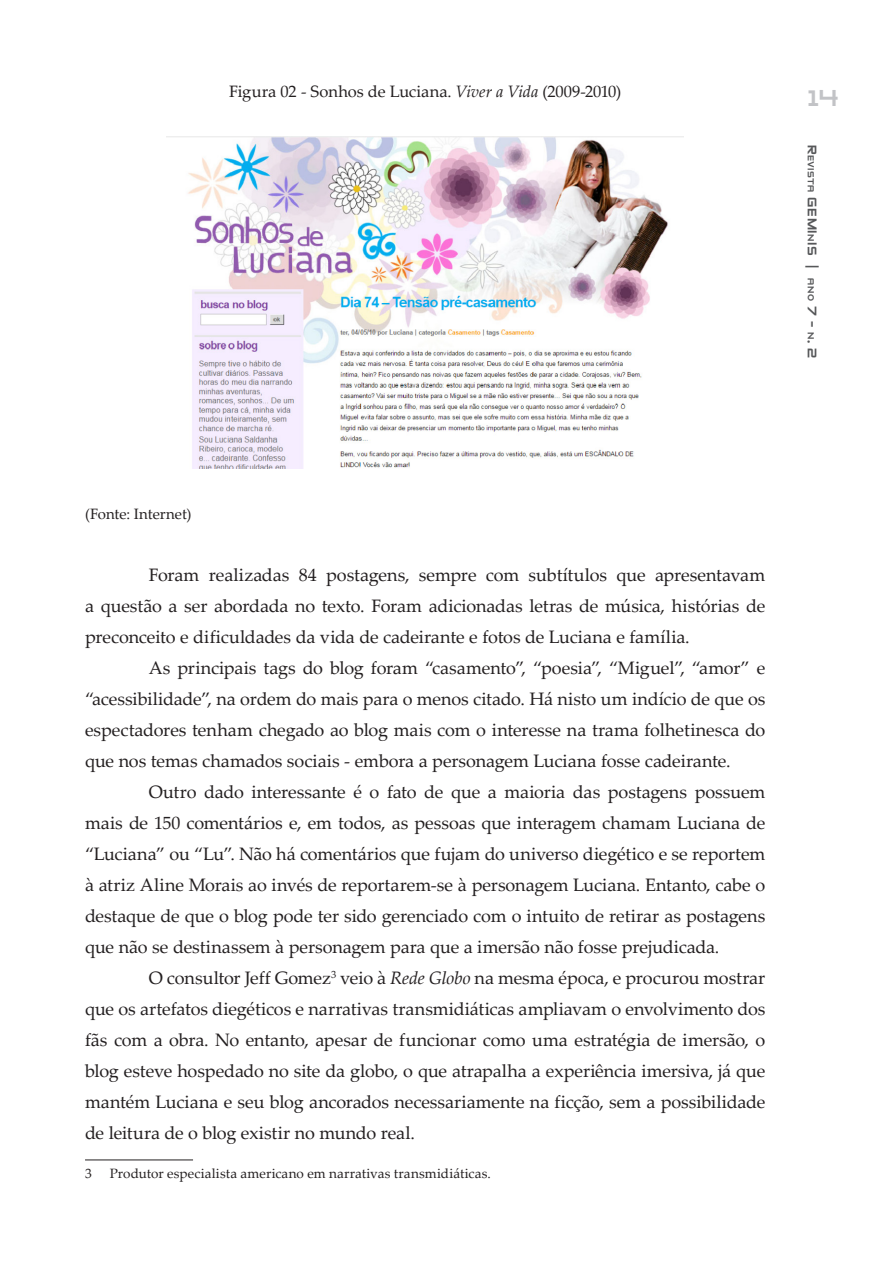
<style>
.page{position:relative;width:893px;height:1263px;background:#fff}
.page>*{position:absolute;margin:0;border:0;box-sizing:border-box;transform-origin:0 0}
.t1{font:27px "Zeroes One";color:#c2c3c6}
.texto{font:18px/31px "Palatino Linotype";letter-spacing:-.005em;color:#231f20;text-align:justify}
.titulo_imagem_gráfic{font:16.5px "Palatino Linotype";letter-spacing:-.01em;color:#231f20}
.t2{font:15px "Zeroes One";color:#57585a}
.fonte_imagem_gráfico{font:15px "Palatino Linotype";color:#231f20}
.nota_de_rodapé{font:13.5px "Palatino Linotype";letter-spacing:.01em;color:#231f20}
.s1{font-style:italic}
.s2{font-size:10.5px}
</style>
<div class="page">
<img style="left:188px;top:137px;width:480px;height:332px">
<hr style="left:85px;top:1159px;width:108px;height:1px;background:#231f20">
<p class="titulo_imagem_gráfic" style="left:229px;top:80px;width:394px">Figura 02 - Sonhos de Luciana. <span class="s1">Viver a Vida</span> (2009-2010)</p>
<h1 class="t1" style="left:808px;top:85px;width:32px">14</h1>
<p class="t2" style="left:820px;top:145px;width:215px;rotate:90deg">R<span class="s2">evista</span> GEMI <span class="s2">n</span>IS | <span class="s2">ano</span> 7 - <span class="s2">n</span>. 2</p>
<p class="fonte_imagem_gráfico" style="left:85px;top:503px;width:108px">(Fonte: Internet)</p>
<p class="texto" style="left:85px;top:558px;width:682px;text-indent:64px">Foram realizadas 84 postagens, sempre com subtítulos que apresentavam a questão a ser abordada no texto. Foram adicionadas letras de música, histórias de preconceito e dificuldades da vida de cadeirante e fotos de Luciana e família.</p>
<p class="texto" style="left:85px;top:651px;width:682px;text-indent:64px">As principais tags do blog foram “casamento”, “poesia”, “Miguel”, “amor” e “acessibilidade”, na ordem do mais para o menos citado. Há nisto um indício de que os espectadores tenham chegado ao blog mais com o interesse na trama folhetinesca do que nos temas chamados sociais - embora a personagem Luciana fosse cadeirante.</p>
<p class="texto" style="left:85px;top:775px;width:682px;text-indent:64px">Outro dado interessante é o fato de que a maioria das postagens possuem mais de 150 comentários e, em todos, as pessoas que interagem chamam Luciana de “Luciana” ou “Lu”. Não há comentários que fujam do universo diegético e se reportem à atriz Aline Morais ao invés de reportarem-se à personagem Luciana. Entanto, cabe o destaque de que o blog pode ter sido gerenciado com o intuito de retirar as postagens que não se destinassem à personagem para que a imersão não fosse prejudicada.</p>
<p class="texto" style="left:85px;top:961px;width:682px;text-indent:64px">O consultor Jeff Gomez<sup>3</sup> veio à <span class="s1">Rede Globo</span> na mesma época, e procurou mostrar que os artefatos diegéticos e narrativas transmidiáticas ampliavam o envolvimento dos fãs com a obra. No entanto, apesar de funcionar como uma estratégia de imersão, o blog esteve hospedado no site da globo, o que atrapalha a experiência imersiva, já que mantém Luciana e seu blog ancorados necessariamente na ficção, sem a possibilidade de leitura de o blog existir no mundo real.</p>
<p class="nota_de_rodapé" style="left:85px;top:1164px;width:8px">3</p>
<p class="nota_de_rodapé" style="left:110px;top:1164px;width:383px">Produtor especialista americano em narrativas transmidiáticas.</p>
</div>
